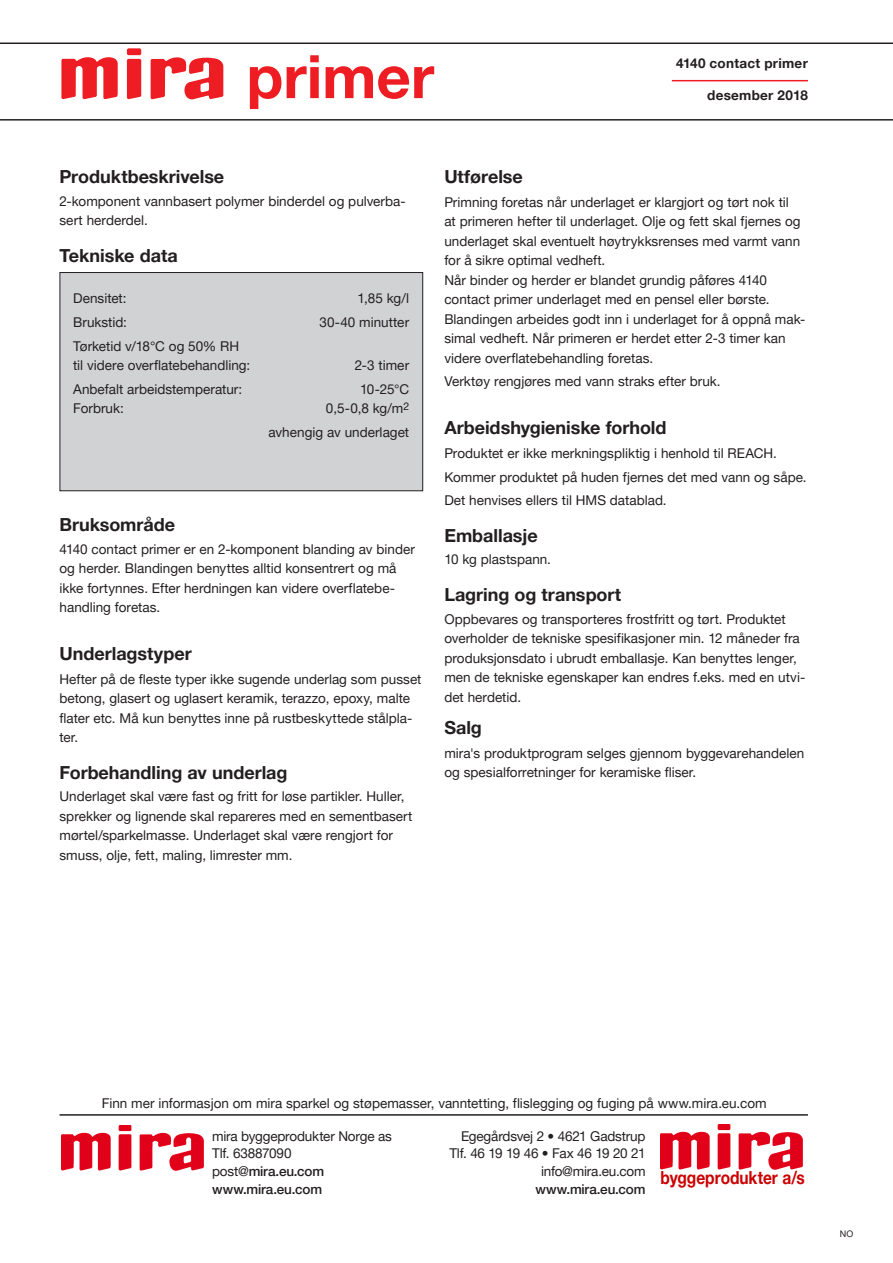
<style>
.page{position:relative;width:893px;height:1263px;background:#fff}
.page>*{position:absolute;margin:0;border:0;box-sizing:border-box;transform-origin:0 0}
.TYPE_OVERSKRIFT{font:700 60px "Helvetica Neue LT Pro";color:#ee1d23}
.BRØD_OVERSKRIFT{font:700 18px "Helvetica Neue LT Pro";color:#231f20}
.BRØD{font:700 18px "Helvetica Neue LT Pro";color:#231f20}
.BRØD-2{font:700 18px "Helvetica Neue LT Pro";letter-spacing:-.005em;color:#c00;scale:.86 1}
.BRØD-3{font:13.5px/19.5px "Helvetica Neue LT Pro";color:#231f20}
.BRØD_side_1{font:13.5px "Helvetica Neue LT Pro";color:#231f20}
.t1{font:500 13.5px "Helvetica Neue LT Pro";letter-spacing:-.01em;color:#231f20}
.BRØD-4{font:700 13.5px "Helvetica Neue LT Pro";letter-spacing:.02em;color:#231f20}
.BRØD-5{font:13.5px "Helvetica Neue LT Pro";letter-spacing:-.025em;color:#231f20}
.BRØD_side_1-2{font:9px "Helvetica Neue LT Pro";color:#231f20}
.s1{font-weight:400}
</style>
<div class="page">
<div style="left:60px;top:273px;width:363px;height:218px;background:#d1d2d4"></div>
<div style="left:60px;top:272px;width:363px;height:219px;border:1px solid #231f20"></div>
<hr style="left:0;top:119px;width:893px;height:2px;background:#231f20">
<hr style="left:0;top:43px;width:893px;height:1px;background:#231f20">
<hr style="left:60px;top:1114px;width:748px;height:2px;background:#231f20">
<img style="left:62px;top:1125px;width:142px;height:45px">
<img style="left:661px;top:1124px;width:142px;height:45px">
<svg style="left:127px;top:59px;width:14px;height:40px"></svg>
<div style="left:127px;top:48px;width:14px;height:7px;background:#ee1d23;border-radius:2px"></div>
<svg style="left:61px;top:57px;width:57px;height:42px"></svg>
<svg style="left:151px;top:57px;width:72px;height:42px"></svg>
<hr style="left:672px;top:80px;width:136px;height:1px;background:#ee1d23">
<p class="TYPE_OVERSKRIFT" style="left:247px;top:40px;width:189px">primer</p>
<p class="BRØD-4" style="left:676px;top:54px;width:133px">4140 contact primer</p>
<p class="BRØD-4" style="left:707px;top:87px;width:102px">desember 2018</p>
<p class="BRØD_OVERSKRIFT" style="left:60px;top:165px;width:166px">Produktbeskrivelse</p>
<p class="BRØD-3" style="left:60px;top:191px;width:348px">2-komponent vannbasert polymer binderdel og pulverba&shy;sert herderdel.</p>
<p class="BRØD_OVERSKRIFT" style="left:60px;top:244px;width:120px">Tekniske data</p>
<p class="BRØD-3" style="left:73px;top:288px;width:55px">Densitet:</p>
<p class="BRØD-3" style="left:358px;top:288px;width:53px">1,85 kg/l</p>
<p class="BRØD-3" style="left:73px;top:312px;width:55px">Brukstid:</p>
<p class="BRØD-3" style="left:320px;top:312px;width:91px">30-40 minutter</p>
<p class="BRØD-3" style="left:73px;top:336px;width:179px">Tørketid v/18°C og 50% RH til videre overflatebehandling:</p>
<p class="BRØD-3" style="left:355px;top:355px;width:56px">2-3 timer</p>
<p class="BRØD-3" style="left:73px;top:379px;width:170px">Anbefalt arbeidstemperatur:</p>
<p class="BRØD-3" style="left:360px;top:379px;width:51px">10-25°C</p>
<p class="BRØD-3" style="left:73px;top:398px;width:52px">Forbruk:</p>
<p class="BRØD-3" style="left:326px;top:398px;width:85px">0,5-0,8 kg/m<sup>2</sup></p>
<p class="BRØD-3" style="left:269px;top:422px;width:142px">avhengig av underlaget</p>
<p class="BRØD_OVERSKRIFT" style="left:60px;top:514px;width:117px">Bruksområde</p>
<p class="BRØD-3" style="left:60px;top:539px;width:357px">4140 contact primer er en 2-komponent blanding av binder og herder. Blandingen benyttes alltid konsentrert og må ikke fortynnes. Efter herdningen kan videre overflatebe&shy;handling foretas.</p>
<p class="BRØD" style="left:60px;top:642px;width:134px">Underlagstyper</p>
<p class="BRØD-3" style="left:60px;top:669px;width:363px">Hefter på de fleste typer ikke sugende underlag som pusset betong, glasert og uglasert keramik, terazzo, epoxy, malte flater etc. Må kun benyttes inne på rustbeskyttede stålpla&shy;ter.</p>
<p class="BRØD_OVERSKRIFT" style="left:60px;top:761px;width:229px">Forbehandling av underlag</p>
<p class="BRØD-3" style="left:60px;top:786px;width:354px">Underlaget skal være fast og fritt for løse partikler. Huller, sprekker og lignende skal repareres med en sementbasert mørtel/sparkelmasse. Underlaget skal være rengjort for smuss, olje, fett, maling, limrester mm.</p>
<p class="BRØD" style="left:444px;top:165px;width:80px">Utførelse</p>
<p class="BRØD-3" style="left:444px;top:192px;width:346px">Primning foretas når underlaget er klargjort og tørt nok til</p>
<p class="BRØD-3" style="left:444px;top:211px;width:358px;text-align:justify">at primeren hefter til underlaget. Olje og fett skal fjernes og underlaget skal eventuelt høytrykksrenses med varmt vann for å sikre optimal vedheft.</p>
<p class="BRØD-3" style="left:444px;top:270px;width:363px">Når binder og herder er blandet grundig påføres 4140 contact primer underlaget med en pensel eller børste.<br>Blandingen arbeides godt inn i underlaget for å oppnå mak&shy;simal vedheft. Når primeren er herdet etter 2-3 timer kan videre overflatebehandling foretas.</p>
<p class="BRØD-3" style="left:444px;top:372px;width:278px">Verktøy rengjøres med vann straks efter bruk.</p>
<p class="BRØD" style="left:444px;top:416px;width:224px">Arbeidshygieniske forhold</p>
<p class="BRØD-3" style="left:444px;top:443px;width:334px">Produktet er ikke merkningspliktig i henhold til REACH.</p>
<p class="BRØD-3" style="left:444px;top:467px;width:364px">Kommer produktet på huden fjernes det med vann og såpe.</p>
<p class="BRØD-3" style="left:444px;top:490px;width:224px">Det henvises ellers til HMS datablad.</p>
<p class="BRØD_OVERSKRIFT" style="left:444px;top:524px;width:95px">Emballasje</p>
<p class="BRØD-3" style="left:444px;top:550px;width:108px">10 kg plastspann.</p>
<p class="BRØD_OVERSKRIFT" style="left:444px;top:583px;width:178px">Lagring og transport</p>
<p class="BRØD-3" style="left:444px;top:609px;width:362px">Oppbevares og transporteres frostfritt og tørt. Produktet overholder de tekniske spesifikasjoner min. 12 måneder fra produksjonsdato i ubrudt emballasje. Kan benyttes lenger, men de tekniske egenskaper kan endres f.eks. med en utvi&shy;det herdetid.</p>
<p class="BRØD" style="left:444px;top:716px;width:39px">Salg</p>
<p class="BRØD-3" style="left:444px;top:743px;width:361px">mira's produktprogram selges gjennom byggevarehandelen og spesialforretninger for keramiske fliser.</p>
<p class="BRØD_side_1" style="left:102px;top:1095px;width:666px">Finn mer informasjon om mira sparkel og støpemasser, vanntetting, flislegging og fuging på www.mira.eu.com</p>
<p class="BRØD-3" style="left:461px;top:1126px;width:186px">Egegårdsvej 2 • 4621 Gadstrup</p>
<p class="BRØD-5" style="left:449px;top:1145px;width:198px">Tlf. 46 19 19 46 • Fax 46 19 20 21</p>
<p class="BRØD-3" style="left:541px;top:1161px;width:106px">info@mira.eu.com</p>
<p class="t1" style="left:535px;top:1181px;width:112px">www.mira.eu.com</p>
<p class="BRØD-3" style="left:212px;top:1126px;width:181px">mira byggeprodukter Norge as</p>
<p class="BRØD-3" style="left:212px;top:1143px;width:81px">Tlf. 63887090</p>
<p class="t1" style="left:212px;top:1163px;width:114px"><span class="s1">post@</span>mira.eu.com</p>
<p class="t1" style="left:212px;top:1181px;width:112px">www.mira.eu.com</p>
<p class="BRØD-2" style="left:661px;top:1167px;width:169px">byggeprodukter a/s</p>
<p class="BRØD_side_1-2" style="left:840px;top:1228px;width:15px">NO</p>
</div>
